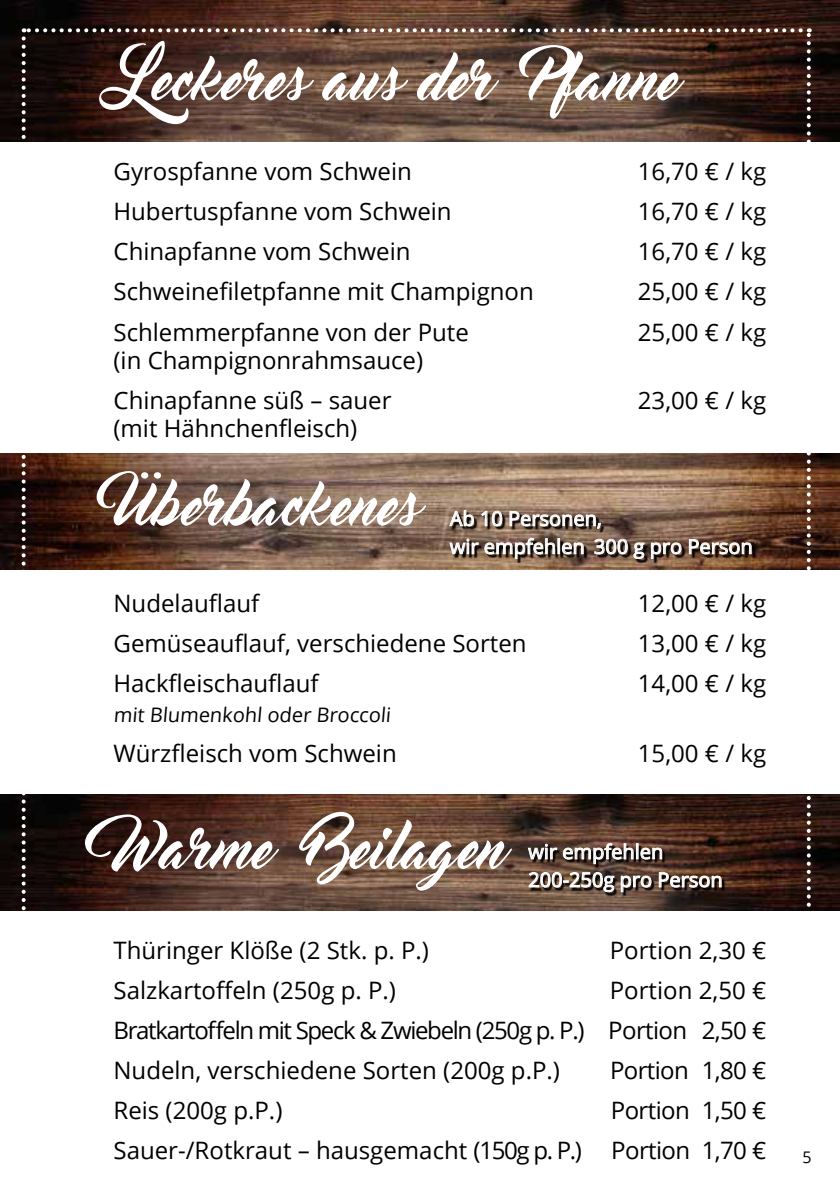
<style>
.page{position:relative;width:840px;height:1191px;background:#fff}
.page>*{position:absolute;margin:0;border:0;box-sizing:border-box;transform-origin:0 0}
.t1{font:56px "Master Of Break";color:#fff}
.t2{font:24px/40px "Open Sans";color:#000}
.t3{font:24px "Open Sans";letter-spacing:-.025em;color:#000}
.t4{font:20px/28px "Open Sans";color:#fff}
.t5{font:20px "Open Sans";color:#000}
.t6{font:16px "Open Sans";color:#000}
</style>
<div class="page">
<img style="left:0;top:0;width:839px;height:142px">
<img style="left:0;top:454px;width:839px;height:116px">
<img style="left:0;top:794px;width:839px;height:116px">
<svg style="left:22px;top:38px;width:4px;height:873px"></svg>
<svg style="left:806px;top:28px;width:4px;height:883px"></svg>
<svg style="left:24px;top:28px;width:776px;height:4px"></svg>
<div style="left:451px;top:512px;width:304px;height:51px;background:#000;opacity:.94"></div>
<svg style="left:448px;top:509px;width:196px;height:58px;background:#867163"></svg>
<svg style="left:650px;top:542px;width:31px;height:25px"></svg>
<svg style="left:688px;top:538px;width:63px;height:29px;background:#7d6351"></svg>
<div style="left:529px;top:845px;width:196px;height:51px;background:#000;opacity:.94"></div>
<svg style="left:527px;top:841px;width:194px;height:59px;background:#68554b"></svg>
<h1 class="t1" style="left:113px;top:48px;width:563px">Leckeres aus der Pfanne</h1>
<p class="t2" style="left:113px;top:151px;width:300px">Gyrospfanne vom Schwein</p>
<p class="t2" style="left:637px;top:151px;width:130px">16,70 € / kg</p>
<p class="t2" style="left:113px;top:191px;width:339px">Hubertuspfanne vom Schwein</p>
<p class="t2" style="left:637px;top:191px;width:130px">16,70 € / kg</p>
<p class="t2" style="left:113px;top:231px;width:298px">Chinapfanne vom Schwein</p>
<p class="t2" style="left:637px;top:231px;width:130px">16,70 € / kg</p>
<p class="t2" style="left:113px;top:271px;width:421px">Schweinefiletpfanne mit Champignon</p>
<p class="t2" style="left:637px;top:271px;width:130px">25,00 € / kg</p>
<p class="t2" style="left:113px;top:311px;width:356px">Schlemmerpfanne von der Pute</p>
<p class="t2" style="left:637px;top:311px;width:130px">25,00 € / kg</p>
<p class="t2" style="left:113px;top:339px;width:311px">(in Champignonrahmsauce)<br>Chinapfanne süß – sauer</p>
<p class="t2" style="left:637px;top:379px;width:130px">23,00 € / kg</p>
<p class="t2" style="left:113px;top:407px;width:245px">(mit Hähnchenfleisch)</p>
<h1 class="t1" style="left:113px;top:473px;width:304px">Überbackenes</h1>
<p class="t4" style="left:449px;top:504px;width:304px">Ab 10 Personen,<br>wir empfehlen 300 g pro Person</p>
<p class="t2" style="left:113px;top:582px;width:147px">Nudelauflauf</p>
<p class="t2" style="left:637px;top:582px;width:130px">12,00 € / kg</p>
<p class="t2" style="left:113px;top:622px;width:414px">Gemüseauflauf, verschiedene Sorten</p>
<p class="t2" style="left:637px;top:622px;width:130px">13,00 € / kg</p>
<p class="t2" style="left:113px;top:662px;width:206px">Hackfleischauflauf</p>
<p class="t2" style="left:637px;top:662px;width:130px">14,00 € / kg</p>
<p class="t5" style="left:113px;top:701px;width:281px">mit Blumenkohl oder Broccoli</p>
<p class="t2" style="left:113px;top:732px;width:284px">Würzfleisch vom Schwein</p>
<p class="t2" style="left:637px;top:732px;width:130px">15,00 € / kg</p>
<h1 class="t1" style="left:113px;top:817px;width:390px">Warme Beilagen</h1>
<p class="t4" style="left:528px;top:837px;width:196px">wir empfehlen<br>200-250g pro Person</p>
<p class="t2" style="left:113px;top:929px;width:317px">Thüringer Klöße (2 Stk. p. P.)</p>
<p class="t2" style="left:609px;top:929px;width:158px">Portion 2,30 €</p>
<p class="t2" style="left:113px;top:969px;width:284px">Salzkartoffeln (250g p. P.)</p>
<p class="t2" style="left:113px;top:969px;width:654px;text-align:justify;text-indent:496px">Portion 2,50 € Bratkartoffeln mit Speck &amp; Zwiebeln (250g p. P.) Portion 2,50 € Nudeln, verschiedene Sorten (200g p.P.)</p>
<p class="t3" style="left:609px;top:1054px;width:157px">Portion 1,80 €</p>
<p class="t2" style="left:113px;top:1089px;width:653px;text-align:right">Portion 1,50 €<br>Sauer-/Rotkraut – hausgemacht (150g p. P.) Portion 1,70 €</p>
<p class="t2" style="left:113px;top:1089px;width:170px">Reis (200g p.P.)</p>
<p class="t6" style="left:802px;top:1145px;width:11px">5</p>
</div>
